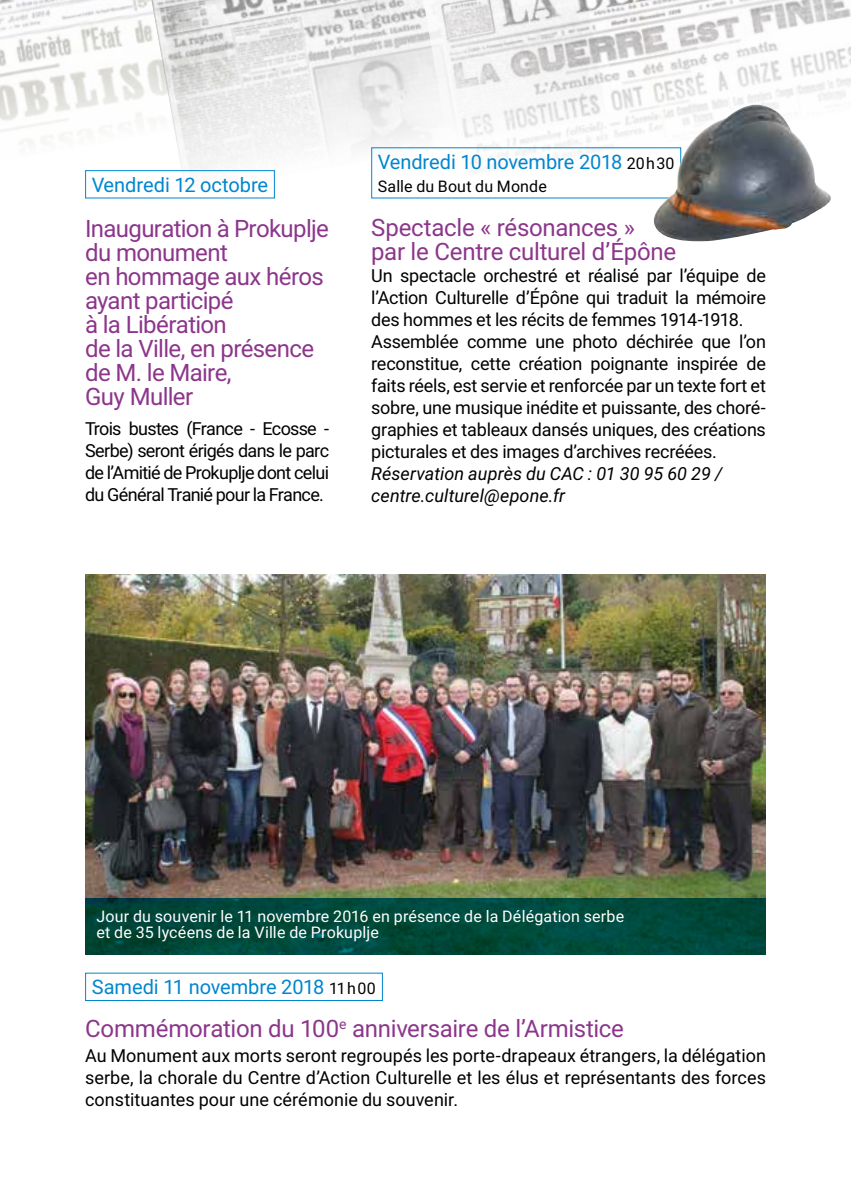
<style>
.page{position:relative;width:851px;height:1191px;background:#fff}
.page>*{position:absolute;margin:0;border:0;box-sizing:border-box;transform-origin:0 0}
.t1{font:24px/24px "Roboto";letter-spacing:-.025em;color:#8c368b}
.t2{font:20px "Roboto";letter-spacing:-.005em;color:#0086ce}
.t3{font:18px/22px "Roboto";letter-spacing:-.015em;color:#000;text-align:justify}
.t4{font:italic 18px/22px "Roboto";color:#000}
.t5{font:16px/16px "Roboto";letter-spacing:.01em;color:#fff}
.t6{font:16px "Roboto";letter-spacing:.005em;color:#000}
.s1{font-size:16px;color:#000}
</style>
<div class="page">
<img style="left:0;top:0;width:148px;height:144px">
<img style="left:148px;top:0;width:271px;height:173px">
<img style="left:419px;top:0;width:431px;height:164px">
<div style="left:85px;top:170px;width:190px;height:28px;border:1px solid #0086ce"></div>
<img style="left:85px;top:574px;width:680px;height:324px">
<svg style="left:85px;top:898px;width:680px;height:56px;background:#00483b"></svg>
<div style="left:85px;top:972px;width:298px;height:29px;border:1px solid #0086ce"></div>
<img style="left:653px;top:104px;width:178px;height:137px">
<p class="t2" style="left:92px;top:171px;width:178px">Vendredi 12 octobre</p>
<h1 class="t1" style="left:85px;top:215px;width:245px">Inauguration à Prokuplje du monument<br>en hommage aux héros ayant participé<br>à la Libération<br>de la Ville, en présence de M. le Maire,<br>Guy Muller</h1>
<p class="t3" style="left:85px;top:417px;width:245px">Trois bustes (France - Ecosse - Serbe) seront érigés dans le parc de l’Amitié de Prokuplje dont celui du Général Tranié pour la France.</p>
<p class="t2" style="left:378px;top:148px;width:298px">Vendredi 10 novembre 2018 <span class="s1">20 h 30</span></p>
<p class="t6" style="left:378px;top:175px;width:170px">Salle du Bout du Monde</p>
<h1 class="t1" style="left:371px;top:215px;width:306px">Spectacle « résonances »<br>par le Centre culturel d’Épône</h1>
<p class="t3" style="left:371px;top:264px;width:396px;text-align:left">Un spectacle orchestré et réalisé par l’équipe de l’Action Culturelle d’Épône qui traduit la mémoire des hommes et les récits de femmes 1914-1918.<br>Assemblée comme une photo déchirée que l’on reconstitue, cette création poignante inspirée de faits réels, est servie et renforcée par un texte fort et sobre, une musique inédite et puissante, des choré&shy;graphies et tableaux dansés uniques, des créations picturales et des images d’archives recréées.</p>
<p class="t4" style="left:371px;top:462px;width:352px">Réservation auprès du CAC : 01 30 95 60 29 / centre.culturel@epone.fr</p>
<p class="t5" style="left:96px;top:907px;width:529px">Jour du souvenir le 11 novembre 2016 en présence de la Délégation serbe et de 35 lycéens de la Ville de Prokuplje</p>
<p class="t2" style="left:92px;top:973px;width:285px">Samedi 11 novembre 2018 <span class="s1">11 h 00</span></p>
<h1 class="t1" style="left:85px;top:1015px;width:540px">Commémoration du 100<sup>e</sup> anniversaire de l’Armistice</h1>
<p class="t3" style="left:85px;top:1043px;width:682px">Au Monument aux morts seront regroupés les porte-drapeaux étrangers, la délégation serbe, la chorale du Centre d’Action Culturelle et les élus et représentants des forces constituantes pour une cérémonie du souvenir.</p>
</div>
